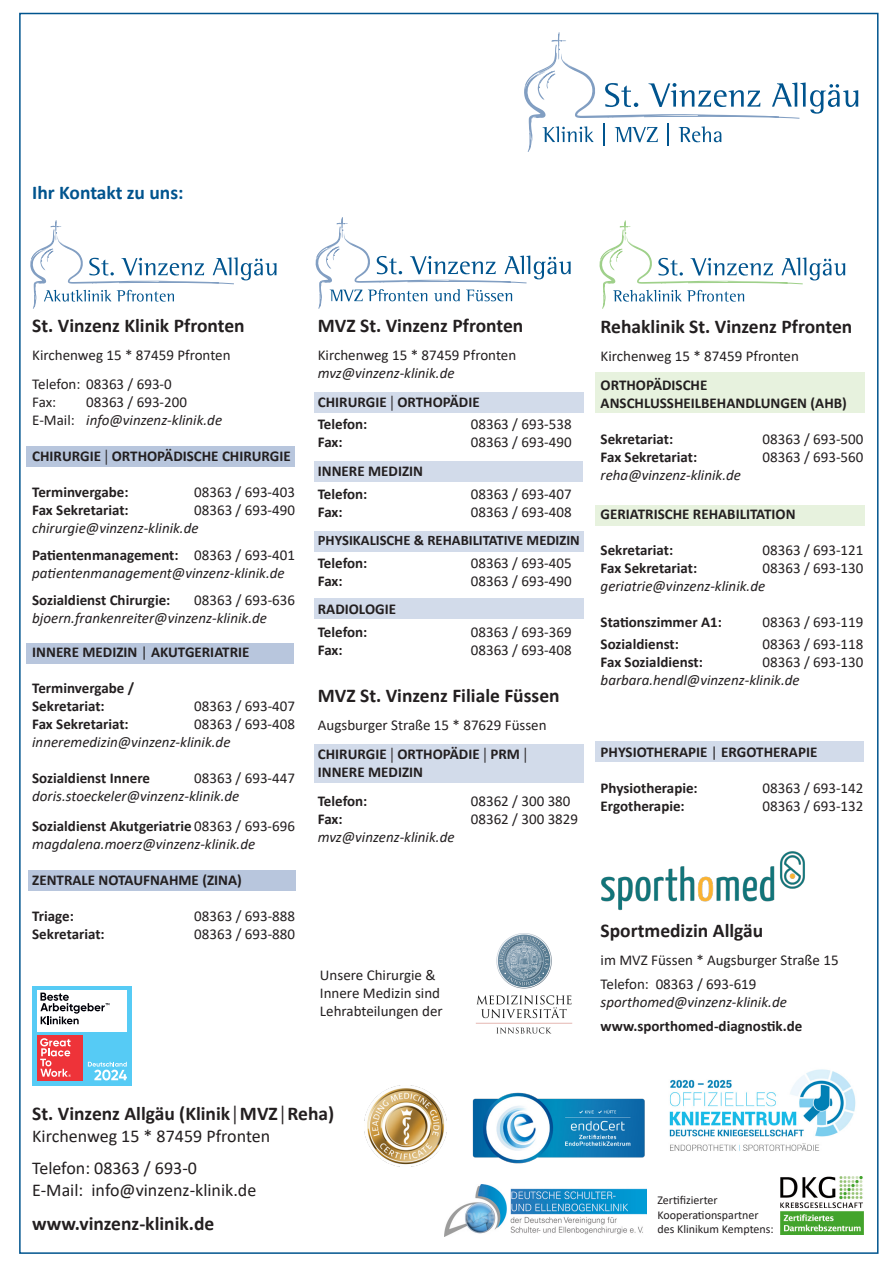
<style>
.page{position:relative;width:893px;height:1263px;background:#fff}
.page>*{position:absolute;margin:0;border:0;box-sizing:border-box;transform-origin:0 0}
.t1{font:700 19.5px "Calibri";color:#231f20}
.t2{font:700 19.5px "Calibri";color:#00548e}
.t3{font:18px "Calibri";color:#231f20}
.t4{font:700 15px "Calibri";color:#231f20}
.t5{font:15px "Calibri";color:#231f20}
.t6{font:italic 15px "Calibri";color:#231f20}
.t7{font:700 14.55px "Calibri";color:#231f20}
.t8{font:12px "Calibri";color:#231f20}
.s1{font-style:normal}
.s2{font-family:"Minion Pro";font-weight:400}
.s3{font-weight:400}
</style>
<div class="page">
<div style="left:28px;top:871px;width:268px;height:20px;background:#b8c6dd"></div>
<div style="left:595px;top:742px;width:269px;height:20px;background:#d2dbea"></div>
<div style="left:595px;top:505px;width:269px;height:21px;background:#e7f2de"></div>
<div style="left:595px;top:372px;width:269px;height:41px;background:#e7f2de"></div>
<div style="left:314px;top:744px;width:269px;height:38px;background:#d2dbea"></div>
<div style="left:314px;top:599px;width:269px;height:20px;background:#d2dbea"></div>
<div style="left:314px;top:531px;width:269px;height:20px;background:#d2dbea"></div>
<div style="left:314px;top:461px;width:269px;height:21px;background:#d2dbea"></div>
<div style="left:314px;top:392px;width:269px;height:20px;background:#d2dbea"></div>
<div style="left:26px;top:643px;width:268px;height:21px;background:#b8c6dd"></div>
<div style="left:26px;top:446px;width:269px;height:21px;background:#b8c6dd"></div>
<svg style="left:30px;top:220px;width:246px;height:89px"></svg>
<svg style="left:316px;top:217px;width:255px;height:92px"></svg>
<svg style="left:599px;top:221px;width:246px;height:88px"></svg>
<svg style="left:524px;top:32px;width:334px;height:120px"></svg>
<img style="left:669px;top:1069px;width:187px;height:82px">
<img style="left:780px;top:1176px;width:83px;height:59px">
<img style="left:475px;top:933px;width:98px;height:101px">
<img style="left:601px;top:851px;width:204px;height:60px">
<img style="left:472px;top:1092px;width:173px;height:72px">
<img style="left:445px;top:1184px;width:202px;height:52px">
<img style="left:365px;top:1085px;width:81px;height:82px">
<div style="left:32px;top:986px;width:100px;height:99px;background:#56cbf5"></div>
<div style="left:37px;top:990px;width:90px;height:42px;background:#fff"></div>
<div style="left:37px;top:1035px;width:45px;height:45px;background:#ee3339"></div>
<svg style="left:40px;top:1038px;width:31px;height:39px"></svg>
<svg style="left:40px;top:992px;width:69px;height:32px"></svg>
<svg style="left:88px;top:1061px;width:39px;height:19px"></svg>
<p class="t2" style="left:32px;top:179px;width:153px">Ihr Kontakt zu uns:</p>
<p class="t1" style="left:32px;top:311px;width:214px">St. Vinzenz Klinik Pfronten</p>
<p class="t5" style="left:32px;top:345px;width:200px">Kirchenweg 15 * 87459 Pfronten</p>
<p class="t5" style="left:32px;top:374px;width:141px">Telefon: 08363 / 693-0</p>
<p class="t5" style="left:32px;top:392px;width:26px">Fax:</p>
<p class="t5" style="left:86px;top:392px;width:102px">08363 / 693-200</p>
<p class="t6" style="left:32px;top:410px;width:191px"><span class="s1">E-Mail:</span> info@vinzenz-klinik.de</p>
<p class="t4" style="left:32px;top:445px;width:260px">CHIRURGIE <span class="s2">|</span> ORTHOPÄDISCHE CHIRURGIE</p>
<p class="t4" style="left:32px;top:481px;width:98px">Terminvergabe:</p>
<p class="t5" style="left:194px;top:482px;width:102px">08363 / 693-403</p>
<p class="t4" style="left:32px;top:499px;width:98px">Fax Sekretariat:</p>
<p class="t5" style="left:194px;top:500px;width:102px">08363 / 693-490</p>
<p class="t6" style="left:32px;top:518px;width:168px">chirurgie@vinzenz-klinik.de</p>
<p class="t4" style="left:32px;top:544px;width:264px">Patientenmanagement: <span class="s3">08363 / 693-401</span></p>
<p class="t6" style="left:32px;top:563px;width:254px">patientenmanagement@vinzenz-klinik.de</p>
<p class="t4" style="left:32px;top:589px;width:140px">Sozialdienst Chirurgie:</p>
<p class="t5" style="left:194px;top:590px;width:102px">08363 / 693-636</p>
<p class="t6" style="left:32px;top:608px;width:236px">bjoern.frankenreiter@vinzenz-klinik.de</p>
<p class="t4" style="left:32px;top:642px;width:219px">INNERE MEDIZIN <span class="s3">|</span> AKUTGERIATRIE</p>
<p class="t4" style="left:32px;top:678px;width:104px">Terminvergabe /</p>
<p class="t4" style="left:32px;top:696px;width:74px">Sekretariat:</p>
<p class="t5" style="left:194px;top:696px;width:102px">08363 / 693-407</p>
<p class="t4" style="left:32px;top:714px;width:98px">Fax Sekretariat:</p>
<p class="t5" style="left:194px;top:714px;width:102px">08363 / 693-408</p>
<p class="t6" style="left:32px;top:732px;width:200px">inneremedizin@vinzenz-klinik.de</p>
<p class="t4" style="left:32px;top:768px;width:119px">Sozialdienst Innere</p>
<p class="t5" style="left:194px;top:768px;width:102px">08363 / 693-447</p>
<p class="t6" style="left:32px;top:786px;width:209px">doris.stoeckeler@vinzenz-klinik.de</p>
<p class="t4" style="left:32px;top:816px;width:264px">Sozialdienst Akutgeriatrie <span class="s3">08363 / 693-696</span></p>
<p class="t6" style="left:32px;top:834px;width:225px">magdalena.moerz@vinzenz-klinik.de</p>
<p class="t4" style="left:32px;top:870px;width:211px">ZENTRALE NOTAUFNAHME (ZINA)</p>
<p class="t4" style="left:32px;top:906px;width:43px">Triage:</p>
<p class="t5" style="left:194px;top:906px;width:102px">08363 / 693-888</p>
<p class="t4" style="left:32px;top:924px;width:74px">Sekretariat:</p>
<p class="t5" style="left:194px;top:924px;width:102px">08363 / 693-880</p>
<p class="t1" style="left:318px;top:311px;width:207px">MVZ St. Vinzenz Pfronten</p>
<p class="t5" style="left:318px;top:345px;width:200px">Kirchenweg 15 * 87459 Pfronten</p>
<p class="t6" style="left:318px;top:363px;width:138px">mvz@vinzenz-klinik.de</p>
<p class="t4" style="left:318px;top:391px;width:163px">CHIRURGIE <span class="s2">|</span> ORTHOPÄDIE</p>
<p class="t4" style="left:318px;top:414px;width:51px">Telefon:</p>
<p class="t5" style="left:471px;top:414px;width:102px">08363 / 693-538</p>
<p class="t4" style="left:318px;top:432px;width:26px">Fax:</p>
<p class="t5" style="left:471px;top:432px;width:102px">08363 / 693-490</p>
<p class="t4" style="left:318px;top:461px;width:107px">INNERE MEDIZIN</p>
<p class="t4" style="left:318px;top:483px;width:51px">Telefon:</p>
<p class="t5" style="left:471px;top:483px;width:102px">08363 / 693-407</p>
<p class="t4" style="left:318px;top:501px;width:26px">Fax:</p>
<p class="t5" style="left:471px;top:501px;width:102px">08363 / 693-408</p>
<p class="t7" style="left:318px;top:530px;width:264px">PHYSIKALISCHE &amp; REHABILITATIVE MEDIZIN</p>
<p class="t4" style="left:318px;top:552px;width:51px">Telefon:</p>
<p class="t5" style="left:471px;top:552px;width:102px">08363 / 693-405</p>
<p class="t4" style="left:318px;top:570px;width:26px">Fax:</p>
<p class="t5" style="left:471px;top:570px;width:102px">08363 / 693-490</p>
<p class="t4" style="left:318px;top:599px;width:80px">RADIOLOGIE</p>
<p class="t4" style="left:318px;top:621px;width:51px">Telefon:</p>
<p class="t5" style="left:471px;top:621px;width:102px">08363 / 693-369</p>
<p class="t4" style="left:318px;top:639px;width:26px">Fax:</p>
<p class="t5" style="left:471px;top:639px;width:102px">08363 / 693-408</p>
<p class="t1" style="left:318px;top:681px;width:243px">MVZ St. Vinzenz Filiale Füssen</p>
<p class="t5" style="left:318px;top:715px;width:230px">Augsburger Straße 15 * 87629 Füssen</p>
<p class="t4" style="left:318px;top:743px;width:211px">CHIRURGIE <span class="s2">|</span> ORTHOPÄDIE <span class="s2">|</span> PRM <span class="s2">|</span></p>
<p class="t4" style="left:318px;top:761px;width:107px">INNERE MEDIZIN</p>
<p class="t4" style="left:318px;top:790px;width:51px">Telefon:</p>
<p class="t5" style="left:471px;top:790px;width:101px">08362 / 300 380</p>
<p class="t4" style="left:318px;top:808px;width:26px">Fax:</p>
<p class="t5" style="left:471px;top:808px;width:109px">08362 / 300 3829</p>
<p class="t6" style="left:318px;top:826px;width:138px">mvz@vinzenz-klinik.de</p>
<p class="t1" style="left:601px;top:312px;width:253px">Rehaklinik St. Vinzenz Pfronten</p>
<p class="t5" style="left:601px;top:346px;width:200px">Kirchenweg 15 * 87459 Pfronten</p>
<p class="t4" style="left:601px;top:374px;width:108px">ORTHOPÄDISCHE</p>
<p class="t4" style="left:601px;top:392px;width:248px">ANSCHLUSSHEILBEHANDLUNGEN (AHB)</p>
<p class="t4" style="left:601px;top:428px;width:74px">Sekretariat:</p>
<p class="t5" style="left:763px;top:428px;width:102px">08363 / 693-500</p>
<p class="t4" style="left:601px;top:446px;width:98px">Fax Sekretariat:</p>
<p class="t5" style="left:763px;top:446px;width:102px">08363 / 693-560</p>
<p class="t6" style="left:601px;top:464px;width:142px">reha@vinzenz-klinik.de</p>
<p class="t4" style="left:601px;top:503px;width:196px">GERIATRISCHE REHABILITATION</p>
<p class="t4" style="left:601px;top:539px;width:74px">Sekretariat:</p>
<p class="t5" style="left:763px;top:539px;width:102px">08363 / 693-121</p>
<p class="t4" style="left:601px;top:557px;width:98px">Fax Sekretariat:</p>
<p class="t5" style="left:763px;top:557px;width:102px">08363 / 693-130</p>
<p class="t6" style="left:601px;top:575px;width:166px">geriatrie@vinzenz-klinik.de</p>
<p class="t4" style="left:601px;top:611px;width:123px">Stationszimmer A1:</p>
<p class="t5" style="left:763px;top:611px;width:102px">08363 / 693-119</p>
<p class="t4" style="left:601px;top:634px;width:80px">Sozialdienst:</p>
<p class="t5" style="left:763px;top:634px;width:102px">08363 / 693-118</p>
<p class="t4" style="left:601px;top:652px;width:104px">Fax Sozialdienst:</p>
<p class="t5" style="left:763px;top:652px;width:102px">08363 / 693-130</p>
<p class="t6" style="left:601px;top:670px;width:201px">barbara.hendl@vinzenz-klinik.de</p>
<p class="t4" style="left:601px;top:742px;width:218px">PHYSIOTHERAPIE <span class="s3">|</span> ERGOTHERAPIE</p>
<p class="t4" style="left:601px;top:778px;width:99px">Physiotherapie:</p>
<p class="t5" style="left:763px;top:778px;width:102px">08363 / 693-142</p>
<p class="t4" style="left:601px;top:796px;width:86px">Ergotherapie:</p>
<p class="t5" style="left:763px;top:796px;width:102px">08363 / 693-132</p>
<p class="t5" style="left:320px;top:965px;width:117px">Unsere Chirurgie &amp;</p>
<p class="t5" style="left:320px;top:983px;width:122px">Innere Medizin sind</p>
<p class="t5" style="left:320px;top:1001px;width:124px">Lehrabteilungen der</p>
<p class="t1" style="left:601px;top:916px;width:164px">Sportmedizin Allgäu</p>
<p class="t5" style="left:601px;top:950px;width:239px">im MVZ Füssen * Augsburger Straße 15</p>
<p class="t5" style="left:601px;top:973px;width:157px">Telefon: 08363 / 693-619</p>
<p class="t6" style="left:601px;top:991px;width:188px">sporthomed@vinzenz-klinik.de</p>
<p class="t4" style="left:601px;top:1015px;width:203px">www.sporthomed-diagnostik.de</p>
<p class="t1" style="left:32px;top:1100px;width:304px">St. Vinzenz Allgäu (Klinik│MVZ│Reha)</p>
<p class="t3" style="left:32px;top:1123px;width:240px">Kirchenweg 15 * 87459 Pfronten</p>
<p class="t3" style="left:32px;top:1156px;width:166px">Telefon: 08363 / 693-0</p>
<p class="t3" style="left:32px;top:1177px;width:226px">E-Mail: info@vinzenz-klinik.de</p>
<p class="t1" style="left:32px;top:1210px;width:184px">www.vinzenz-klinik.de</p>
<p class="t8" style="left:657px;top:1192px;width:62px">Zertifizierter</p>
<p class="t8" style="left:657px;top:1206px;width:103px">Kooperationspartner</p>
<p class="t8" style="left:657px;top:1221px;width:118px">des Klinikum Kemptens:</p>
</div>
